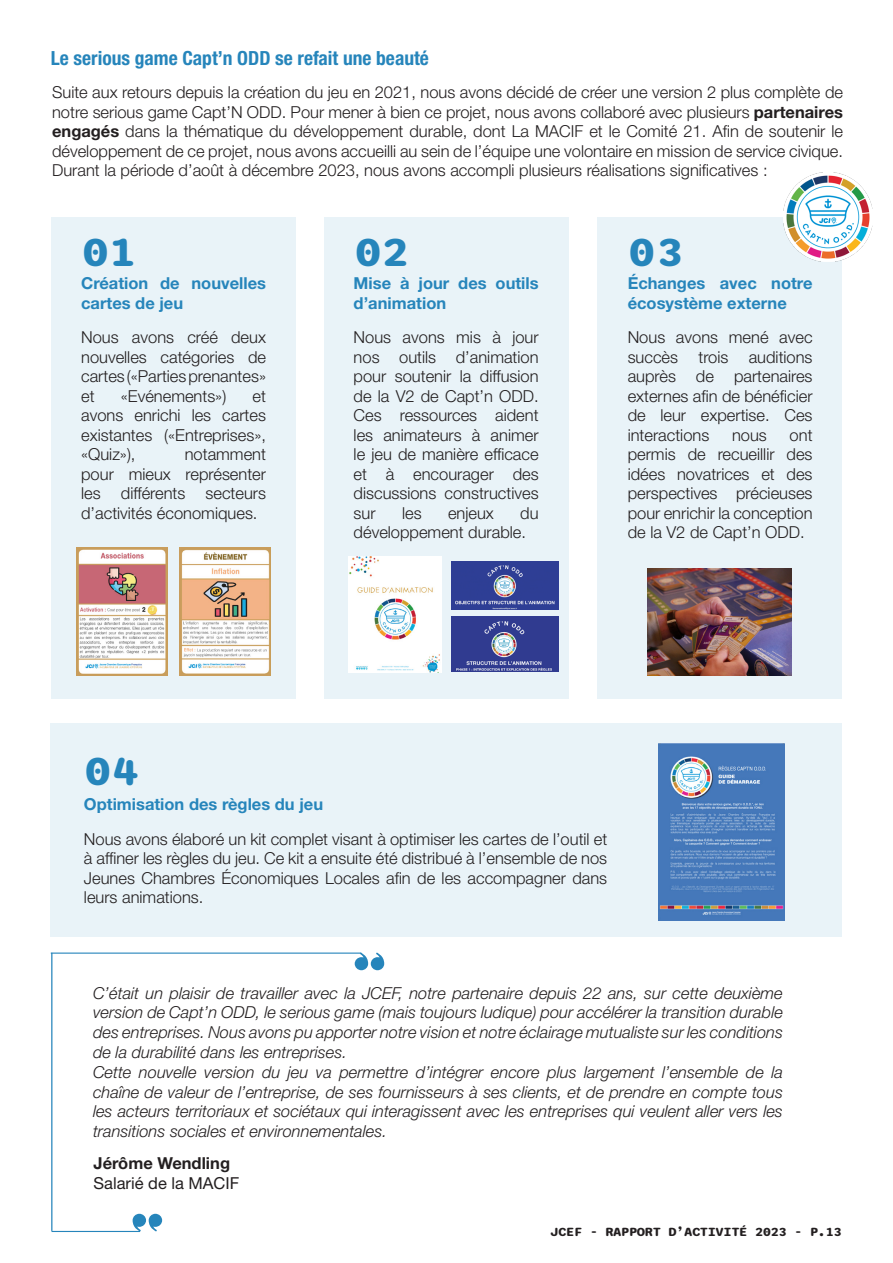
<style>
.page{position:relative;width:893px;height:1263px;background:#fff}
.page>*{position:absolute;margin:0;border:0;box-sizing:border-box;transform-origin:0 0}
.t1{font:700 45px "Sono";color:#2685bb}
.t2{font:700 condensed 19.5px "Helvetica Neue LT Std";color:#2685bb}
.t3{font:300 16.5px/19.5px "Helvetica Neue LT Std";color:#231f20;text-align:justify}
.t4{font:italic 300 16.5px/19.8px "Helvetica Neue LT Std";color:#231f20;text-align:justify}
.t5{font:700 16.5px/19.8px "Helvetica Neue LT Std";color:#2685bb}
.t6{font:16.5px "Helvetica Neue LT Std";color:#231f20}
.t7{font:700 16.5px "Helvetica Neue LT Std";color:#231f20}
.t8{font:700 13.5px "Sono";letter-spacing:-.035em;color:#231f20}
.s1{font-weight:700}
</style>
<div class="page">
<div style="left:51px;top:723px;width:791px;height:213px;background:#e9f3f8"></div>
<div style="left:51px;top:217px;width:244px;height:481px;background:#e9f3f8"></div>
<div style="left:325px;top:217px;width:244px;height:481px;background:#e9f3f8"></div>
<div style="left:598px;top:217px;width:244px;height:481px;background:#e9f3f8"></div>
<img style="left:783px;top:172px;width:89px;height:89px">
<img style="left:348px;top:557px;width:94px;height:116px">
<img style="left:659px;top:744px;width:125px;height:176px">
<img style="left:648px;top:568px;width:143px;height:108px">
<img style="left:77px;top:548px;width:91px;height:128px">
<img style="left:180px;top:548px;width:90px;height:128px">
<img style="left:452px;top:561px;width:106px;height:48px">
<img style="left:452px;top:616px;width:107px;height:55px">
<hr style="left:51px;top:952px;width:310px;height:2px;background:#2685bb">
<hr style="left:51px;top:953px;width:1px;height:278px;background:#2685bb">
<hr style="left:52px;top:1231px;width:88px;height:1px;background:#2685bb">
<svg style="left:355px;top:952px;width:29px;height:18px"></svg>
<svg style="left:133px;top:1214px;width:29px;height:17px"></svg>
<p class="t2" style="left:51px;top:46px;width:380px">Le serious game Capt’n ODD se refait une beauté</p>
<p class="t3" style="left:52px;top:82px;width:792px">Suite aux retours depuis la création du jeu en 2021, nous avons décidé de créer une version 2 plus complète de notre serious game Capt’N ODD. Pour mener à bien ce projet, nous avons collaboré avec plusieurs <span class="s1">partenaires engagés</span> dans la thématique du développement durable, dont La MACIF et le Comité 21. Afin de soutenir le développement de ce projet, nous avons accueilli au sein de l’équipe une volontaire en mission de service civique.<br>Durant la période d’août à décembre 2023, nous avons accompli plusieurs réalisations significatives :</p>
<p class="t1" style="left:81px;top:218px;width:57px">01</p>
<p class="t5" style="left:81px;top:273px;width:186px">Création de nouvelles cartes de jeu</p>
<p class="t3" style="left:81px;top:327px;width:186px">Nous avons créé deux nouvelles catégories de cartes («Parties prenantes» et</p>
<p class="t3" style="left:121px;top:386px;width:107px">«Evénements»)</p>
<p class="t3" style="left:81px;top:386px;width:186px;text-indent:171px">et avons enrichi les cartes existantes («Entreprises», «Quiz»),</p>
<p class="t3" style="left:81px;top:444px;width:186px;text-indent:104px">notamment pour mieux représenter les différents secteurs d’activités économiques.</p>
<p class="t1" style="left:354px;top:219px;width:57px">02</p>
<p class="t5" style="left:354px;top:273px;width:186px">Mise à jour des outils d’animation</p>
<p class="t3" style="left:354px;top:327px;width:186px">Nous avons mis à jour nos outils d’animation pour soutenir la diffusion de la V2 de Capt’n ODD.<br>Ces ressources aident les animateurs à animer le jeu de manière efficace et à encourager des discussions constructives sur</p>
<p class="t3" style="left:354px;top:503px;width:186px;text-indent:167px">du développement durable.</p>
<p class="t3" style="left:402px;top:503px;width:21px">les</p>
<p class="t3" style="left:448px;top:503px;width:47px">enjeux</p>
<p class="t1" style="left:628px;top:219px;width:57px">03</p>
<p class="t5" style="left:628px;top:273px;width:186px">Échanges avec notre écosystème externe</p>
<p class="t3" style="left:628px;top:327px;width:186px">Nous avons mené avec succès trois auditions auprès de partenaires externes afin de bénéficier de leur expertise. Ces interactions</p>
<p class="t3" style="left:628px;top:425px;width:186px;text-indent:162px">ont permis de recueillir des idées novatrices et des perspectives précieuses pour enrichir la conception de la V2 de Capt’n ODD.</p>
<p class="t3" style="left:732px;top:425px;width:36px">nous</p>
<p class="t1" style="left:84px;top:738px;width:57px">04</p>
<p class="t5" style="left:84px;top:794px;width:241px">Optimisation des règles du jeu</p>
<p class="t3" style="left:84px;top:829px;width:525px">Nous avons élaboré un kit complet visant à optimiser les cartes de l’outil et à affiner les règles du jeu. Ce kit a ensuite été distribué à l’ensemble de nos Jeunes Chambres Économiques Locales afin de les accompagner dans leurs animations.</p>
<p class="t4" style="left:93px;top:982px;width:691px">C’était un plaisir de travailler avec la JCEF, notre partenaire depuis 22 ans, sur cette deuxième version de Capt’n ODD, le serious game (mais toujours ludique) pour accélérer la transition durable des entreprises. Nous avons pu apporter notre vision et notre éclairage mutualiste sur les conditions de la durabilité dans les entreprises.</p>
<p class="t4" style="left:93px;top:1062px;width:691px">Cette nouvelle version du jeu va permettre d’intégrer encore plus largement l’ensemble de la chaîne de valeur de l’entreprise, de ses fournisseurs à ses clients, et de prendre en compte tous les acteurs territoriaux et sociétaux qui interagissent avec les entreprises qui veulent aller vers les transitions sociales et environnementales.</p>
<p class="t7" style="left:94px;top:1153px;width:138px">Jérôme Wendling</p>
<p class="t6" style="left:94px;top:1173px;width:147px">Salarié de la MACIF</p>
<p class="t8" style="left:550px;top:1222px;width:293px">JCEF - RAPPORT D’ACTIVITÉ 2023 - P.13</p>
</div>
